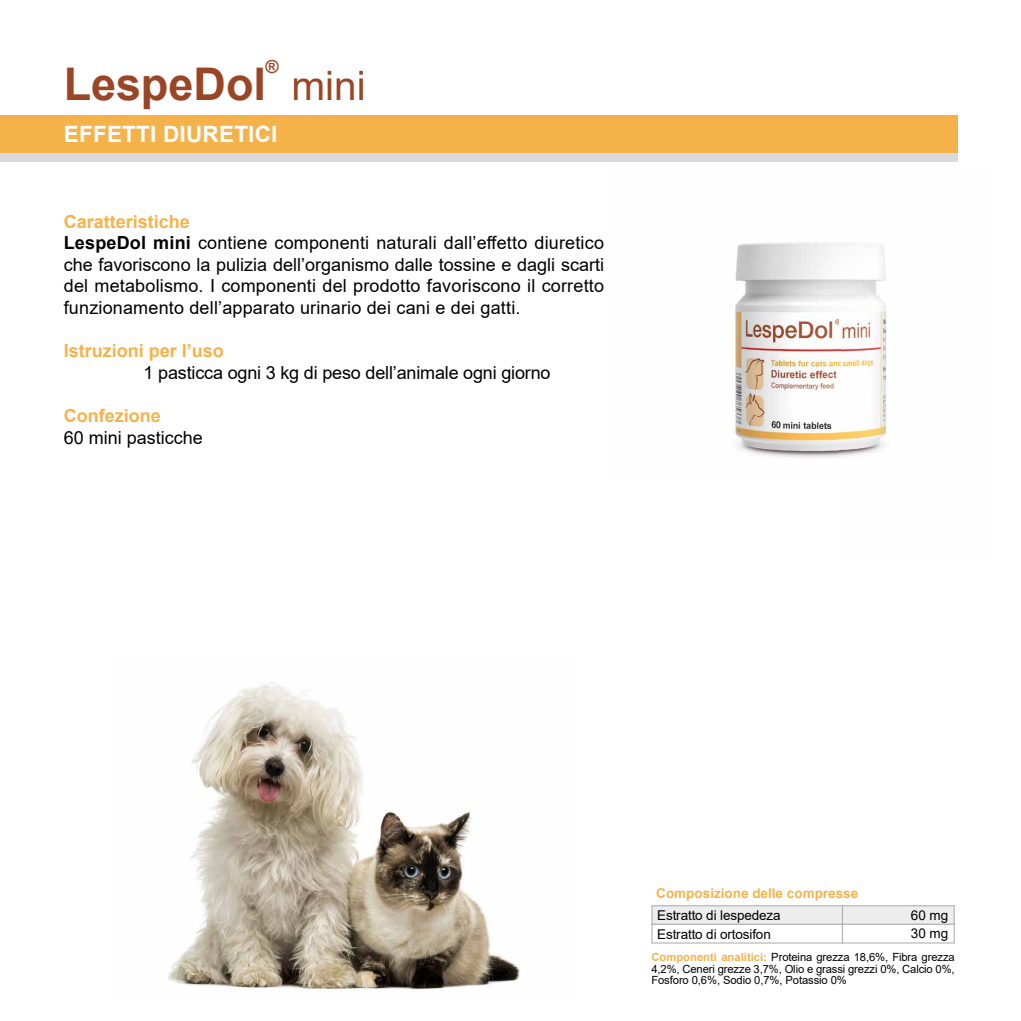
<style>
.page{position:relative;width:1021px;height:1021px;background:#fff}
.page>*{position:absolute;margin:0;border:0;box-sizing:border-box;transform-origin:0 0}
.t1{font:700 45px "Arial";letter-spacing:-.005em;color:#9a4525}
.t2{font:40.5px "Arial";color:#9a4525}
.t3{font:700 22.5px "Arial";letter-spacing:.01em;color:#fff}
.t4{font:18px/21.6px "Arial";letter-spacing:.01em;color:#000}
.t5{font:18px "Arial";letter-spacing:-.01em;color:#000}
.t6{font:700 18px "Arial";color:#f6b24a}
.t7{font:700 18px "Arial";color:#9a4525}
.t8{font:13.5px/18.4px "Arial";letter-spacing:-.01em;color:#000}
.t9{font:700 13.5px "Arial";color:#f6b24a}
.t10{font:11.25px/11.2px "Arial";letter-spacing:-.01em;color:#000;text-align:justify}
.s1{font-weight:700;color:#f6b24a}
.s2{font-weight:700}
</style>
<div class="page">
<img style="left:732px;top:242px;width:159px;height:216px">
<img style="left:168px;top:682px;width:352px;height:308px">
<div style="left:0;top:118px;width:957px;height:43px;background:#dadada"></div>
<div style="left:0;top:115px;width:957px;height:37px;background:#f6b24a"></div>
<div style="left:651px;top:905px;width:192px;height:19px;background:#ededed;border:1px solid #b3b2b2"></div>
<div style="left:841px;top:905px;width:113px;height:19px;background:#ededed;border:1px solid #b3b2b2"></div>
<div style="left:651px;top:923px;width:192px;height:20px;background:#fff;border:1px solid #b3b2b2"></div>
<div style="left:841px;top:923px;width:113px;height:20px;background:#fff;border:1px solid #b3b2b2"></div>
<p class="t7" style="left:265px;top:54px;width:15px">®</p>
<h1 class="t1" style="left:64px;top:52px;width:203px">LespeDol</h1>
<p class="t3" style="left:64px;top:118px;width:215px">EFFETTI DIURETICI</p>
<h2 class="t2" style="left:291px;top:58px;width:76px">mini</h2>
<p class="t4" style="left:64px;top:210px;width:541px"><span class="s1">Caratteristiche<br></span><span class="s2">LespeDol mini</span> contiene componenti naturali dall’effetto diuretico che favoriscono la pulizia dell’organismo dalle tossine e dagli scarti del metabolismo. I componenti del prodotto favoriscono il corretto funzionamento dell’apparato urinario dei cani e dei gatti.</p>
<p class="t6" style="left:64px;top:338px;width:162px">Istruzioni per l’uso</p>
<p class="t5" style="left:144px;top:360px;width:408px">1 pasticca ogni 3 kg di peso dell’animale ogni giorno</p>
<p class="t6" style="left:64px;top:403px;width:99px">Confezione</p>
<p class="t4" style="left:64px;top:426px;width:141px">60 mini pasticche</p>
<p class="t9" style="left:656px;top:883px;width:203px">Composizione delle compresse</p>
<p class="t8" style="left:657px;top:906px;width:125px">Estratto di lespedeza<br>Estratto di ortosifon</p>
<p class="t8" style="left:910px;top:905px;width:39px">60 mg<br>30 mg</p>
<p class="t10" style="left:651px;top:951px;width:305px"><span class="s1">Componenti analitici:</span> Proteina grezza 18,6%, Fibra grezza 4,2%, Ceneri grezze 3,7%, Olio e grassi grezzi 0%, Calcio 0%, Fosforo 0,6%, Sodio 0,7%, Potassio 0%</p>
</div>
